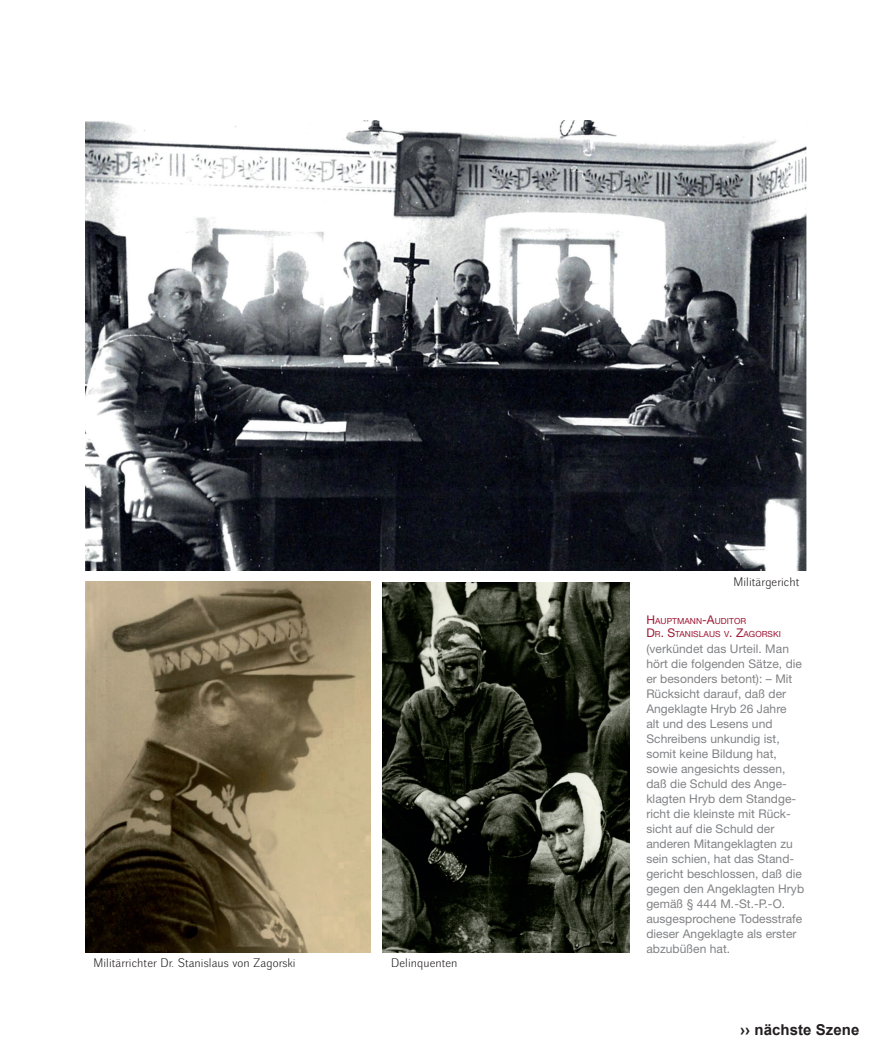
<style>
.page{position:relative;width:893px;height:1063px;background:#fff}
.page>*{position:absolute;margin:0;border:0;box-sizing:border-box;transform-origin:0 0}
.t1{font:700 15px "Arial";letter-spacing:.005em;color:#221e1f}
.t2{font:12px/15px "Helvetica Neue";letter-spacing:.005em;color:#808285}
.t3{font:12px "Walbaum Grotesk 32 Pro";letter-spacing:.005em;color:#231f20}
.t4{font:8.4px/12.8px "Helvetica Neue";letter-spacing:.005em;color:#9e1633}
.s1{font-size:12px}
</style>
<div class="page">
<img style="left:383px;top:582px;width:246px;height:370px">
<img style="left:86px;top:582px;width:285px;height:370px">
<img style="left:85px;top:120px;width:722px;height:451px">
<p class="t3" style="left:94px;top:957px;width:204px">Militärrichter Dr. Stanislaus von Zagorski</p>
<p class="t3" style="left:391px;top:957px;width:68px">Delinquenten</p>
<p class="t3" style="left:733px;top:575px;width:67px">Militärgericht</p>
<p class="t4" style="left:646px;top:615px;width:136px"><span class="s1">H</span>AUPTMANN<span class="s1">-A</span>UDITOR<br><span class="s1">D</span>R<span class="s1">. S</span>TANISLAUS V<span class="s1">. Z</span>AGORSKI</p>
<p class="t2" style="left:646px;top:641px;width:159px">(verkündet das Urteil. Man hört die folgenden Sätze, die er besonders betont): – Mit<br>Rücksicht darauf, daß der<br>Angeklagte Hryb 26 Jahre<br>alt und des Lesens und<br>Schreibens unkundig ist, somit keine Bildung hat, sowie angesichts dessen, daß die Schuld des Ange&shy;klagten Hryb dem Standge&shy;richt die kleinste mit Rück&shy;sicht auf die Schuld der anderen Mitangeklagten zu sein schien, hat das Stand&shy;gericht beschlossen, daß die gegen den Angeklagten Hryb gemäß § 444 M.-St.-P.-O. ausgesprochene Todesstrafe dieser Angeklagte als erster abzubüßen hat.</p>
<p class="t1" style="left:740px;top:1020px;width:121px">›› nächste Szene</p>
</div>
